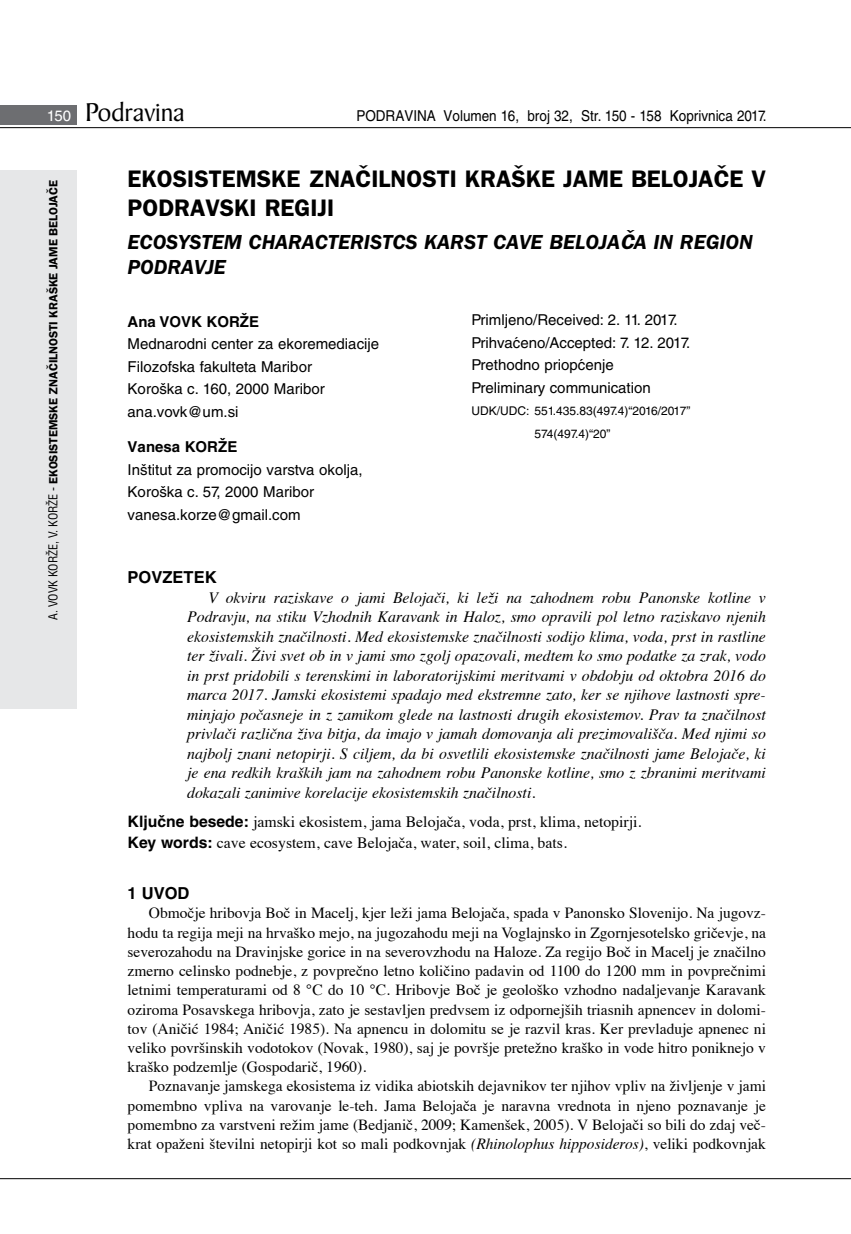
<style>
.page{position:relative;width:851px;height:1234px;background:#fff}
.page>*{position:absolute;margin:0;border:0;box-sizing:border-box;transform-origin:0 0}
.t1{font:27.6px "Baker Signet BT";color:#000}
.t2{font:600 24px/28.8px "ITC Franklin Gothic Skin 29";color:#000}
.t3{font:italic 600 21px/25.2px "ITC Franklin Gothic Skin 29";color:#000}
.t4{font:700 16.5px "Helvetica LT Skin 29";color:#000}
.t5{font:italic 15.75px/19.5px "Times";color:#000;text-align:justify}
.t6{font:15.75px/21px "Times";color:#000}
.t7{font:15.45px/19.2px "Times";color:#000;text-align:justify}
.t8{font:15px/22.5px "Helvetica LT Skin 29";color:#000}
.t9{font:15px "Helvetica LT Skin 29";color:#000;scale:.9 1}
.t10{font:700 15px "Helvetica LT Skin 29";color:#000}
.t11{font:600 12px "ITC Franklin Gothic Skin 29";letter-spacing:-.005em;color:#000}
.t12{font:12px/22.5px "Helvetica LT Skin 29";color:#000}
.s1{font-family:"Helvetica LT Skin 29";font-size:15px;color:#fff}
.s2{font-family:"Helvetica LT Skin 29";font-weight:400;font-stretch:condensed}
.s3{font-family:"Helvetica LT Skin 29";font-weight:700}
.s4{font-style:italic}
</style>
<div class="page">
<div style="left:0;top:170px;width:77px;height:538px;background:#e6e7e8"></div>
<div style="left:0;top:105px;width:77px;height:19px;background:#6d6e71"></div>
<hr style="left:0;top:127px;width:850px;height:1px;background:#000">
<hr style="left:0;top:1177px;width:850px;height:1px;background:#000">
<h1 class="t1" style="left:47px;top:95px;width:139px"><span class="s1">150</span> Podravina</h1>
<p class="t9" style="left:356px;top:107px;width:457px">PODRAVINA Volumen 16, broj 32, Str. 150 - 158 Koprivnica 2017.</p>
<p class="t11" style="left:46px;top:619px;width:441px;rotate:-90deg"><span class="s2">A. VOVK KORŽE, V. KORŽE -</span> EKOSISTEMSKE ZNAČILNOSTI KRAŠKE JAME BELOJAČE</p>
<h2 class="t2" style="left:128px;top:164px;width:639px">EKOSISTEMSKE ZNAČILNOSTI KRAŠKE JAME BELOJAČE V<br>PODRAVSKI REGIJI</h2>
<h3 class="t3" style="left:128px;top:230px;width:626px">ECOSYSTEM CHARACTERISTCS KARST CAVE BELOJAČA IN REGION<br>PODRAVJE</h3>
<p class="t10" style="left:128px;top:312px;width:133px">Ana VOVK KORŽE</p>
<p class="t8" style="left:128px;top:332px;width:253px">Mednarodni center za ekoremediacije<br>Filozofska fakulteta Maribor<br>Koroška c. 160, 2000 Maribor ana.vovk@um.si</p>
<p class="t10" style="left:128px;top:437px;width:111px">Vanesa KORŽE</p>
<p class="t8" style="left:128px;top:458px;width:236px">Inštitut za promocijo varstva okolja,<br>Koroška c. 57, 2000 Maribor vanesa.korze@gmail.com</p>
<p class="t8" style="left:471px;top:308px;width:220px">Primljeno/Received: 2. 11. 2017.<br>Prihvaćeno/Accepted: 7. 12. 2017.<br>Prethodno priopćenje<br>Preliminary communication</p>
<p class="t12" style="left:534px;top:400px;width:157px;text-indent:-63px">UDK/UDC: 551.435.83(497.4)“2016/2017”<br>574(497.4)“20”</p>
<p class="t4" style="left:128px;top:567px;width:90px">POVZETEK</p>
<p class="t5" style="left:187px;top:586px;width:580px;text-indent:21px">V okviru raziskave o jami Belojači, ki leži na zahodnem robu Panonske kotline v Podravju, na stiku Vzhodnih Karavank in Haloz, smo opravili pol letno raziskavo njenih ekosistemskih značilnosti. Med ekosistemske značilnosti sodijo klima, voda, prst in rastline ter živali. Živi svet ob in v jami smo zgolj opazovali, medtem ko smo podatke za zrak, vodo in prst pridobili s terenskimi in laboratorijskimi meritvami v obdobju od oktobra 2016 do marca 2017. Jamski ekosistemi spadajo med ekstremne zato, ker se njihove lastnosti spre&shy;minjajo počasneje in z zamikom glede na lastnosti drugih ekosistemov. Prav ta značilnost privlači različna živa bitja, da imajo v jamah domovanja ali prezimovališča. Med njimi so najbolj znani netopirji. S ciljem, da bi osvetlili ekosistemske značilnosti jame Belojače, ki je ena redkih kraških jam na zahodnem robu Panonske kotline, smo z zbranimi meritvami dokazali zanimive korelacije ekosistemskih značilnosti.</p>
<p class="t6" style="left:128px;top:810px;width:515px"><span class="s3">Ključne besede:</span> jamski ekosistem, jama Belojača, voda, prst, klima, netopirji.<br><span class="s3">Key words:</span> cave ecosystem, cave Belojača, water, soil, clima, bats.</p>
<p class="t4" style="left:128px;top:883px;width:63px">1 UVOD</p>
<p class="t7" style="left:128px;top:902px;width:639px;text-indent:21px">Območje hribovja Boč in Macelj, kjer leži jama Belojača, spada v Panonsko Slovenijo. Na jugovz&shy;hodu ta regija meji na hrvaško mejo, na jugozahodu meji na Voglajnsko in Zgornjesotelsko gričevje, na severozahodu na Dravinjske gorice in na severovzhodu na Haloze. Za regijo Boč in Macelj je značilno zmerno celinsko podnebje, z povprečno letno količino padavin od 1100 do 1200 mm in povprečnimi letnimi temperaturami od 8 °C do 10 °C. Hribovje Boč je geološko vzhodno nadaljevanje Karavank oziroma Posavskega hribovja, zato je sestavljen predvsem iz odpornejših triasnih apnencev in dolomi&shy;tov (Aničić 1984; Aničić 1985). Na apnencu in dolomitu se je razvil kras. Ker prevladuje apnenec ni veliko površinskih vodotokov (Novak, 1980), saj je površje pretežno kraško in vode hitro poniknejo v kraško podzemlje (Gospodarič, 1960).</p>
<p class="t7" style="left:128px;top:1074px;width:639px;text-indent:21px">Poznavanje jamskega ekosistema iz vidika abiotskih dejavnikov ter njihov vpliv na življenje v jami pomembno vpliva na varovanje le-teh. Jama Belojača je naravna vrednota in njeno poznavanje je pomembno za varstveni režim jame (Bedjanič, 2009; Kamenšek, 2005). V Belojači so bili do zdaj več&shy;krat opaženi številni netopirji kot so mali podkovnjak <span class="s4">(Rhinolophus hipposideros)</span>, veliki podkovnjak</p>
</div>
